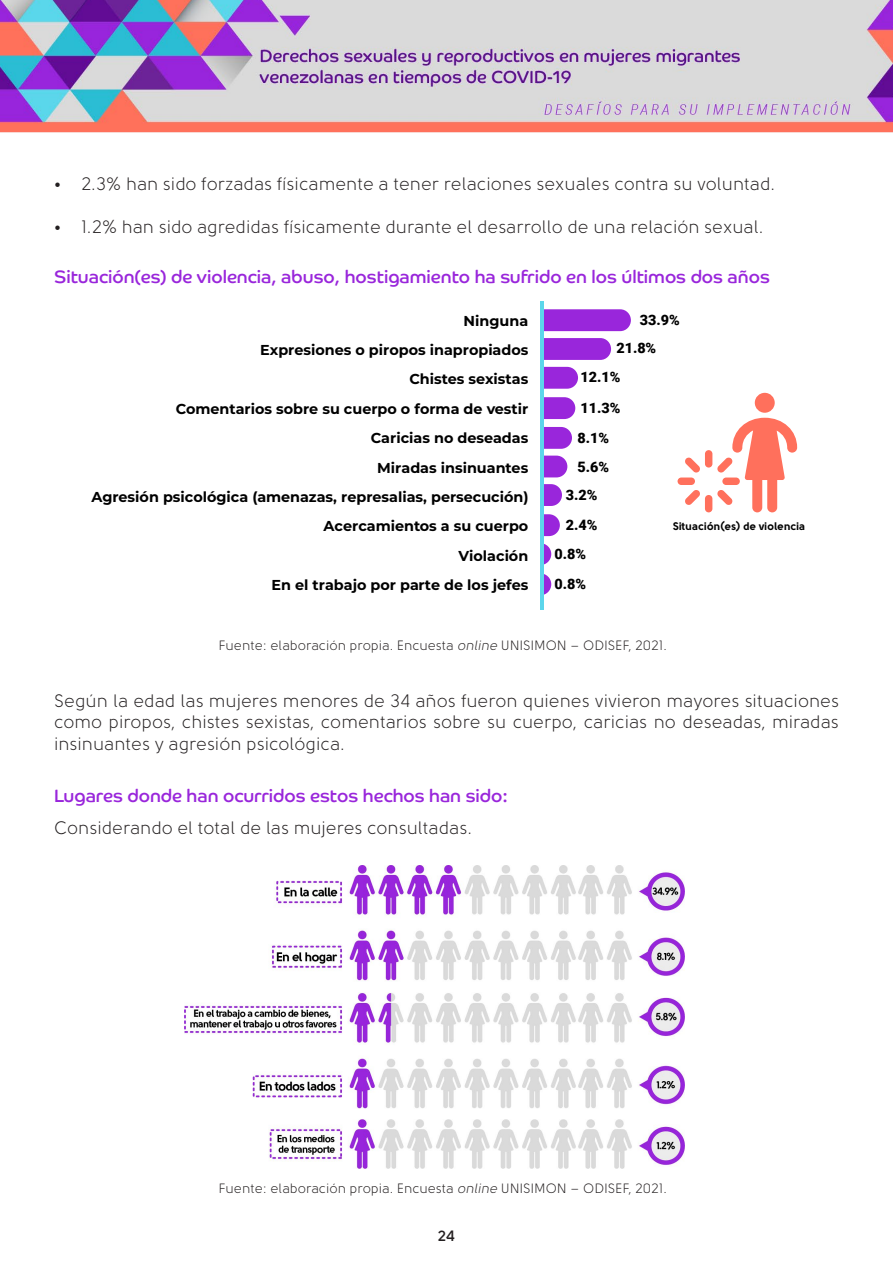
<style>
.page{position:relative;width:893px;height:1263px;background:#fff}
.page>*{position:absolute;margin:0;border:0;box-sizing:border-box;transform-origin:0 0}
.t1{font:18px/21.6px "Solomon Sans Book";color:#231f20;text-align:justify}
.t2{font:18px "Co Headline Corp";color:#9926db}
.t3{font:700 15px "Solomon Sans Semi";color:#231f20}
.t4{font:700 14.4px/29.4px "Montserrat";color:#000;text-align:right}
.t5{font:900 14.4px "Roboto";color:#000}
.t6{font:13.5px "Solomon Sans Book";color:#231f20}
.t7{font:11.1px "Solomon Sans Bold";color:#000}
.s1{font-family:"Solomon Sans Book Italic"}
</style>
<div class="page">
<img style="left:0;top:0;width:893px;height:133px">
<img style="left:184px;top:865px;width:501px;height:303px">
<svg style="left:543px;top:309px;width:88px;height:22px;background:#9c30dc"></svg>
<svg style="left:543px;top:338px;width:68px;height:22px"></svg>
<svg style="left:543px;top:367px;width:35px;height:22px"></svg>
<svg style="left:543px;top:397px;width:32px;height:22px"></svg>
<svg style="left:543px;top:427px;width:29px;height:22px"></svg>
<svg style="left:543px;top:456px;width:24px;height:21px"></svg>
<svg style="left:543px;top:484px;width:19px;height:22px"></svg>
<svg style="left:543px;top:514px;width:17px;height:22px"></svg>
<svg style="left:543px;top:543px;width:8px;height:22px"></svg>
<svg style="left:543px;top:573px;width:8px;height:22px"></svg>
<hr style="left:540px;top:301px;width:3px;height:308px;background:#5cd6eb">
<div style="left:755px;top:393px;width:20px;height:20px;background:#ff705c;border-radius:50%"></div>
<div style="left:705px;top:495px;width:7px;height:17px;background:#ff705c;border-radius:4px"></div>
<div style="left:705px;top:450px;width:7px;height:18px;background:#ff705c;border-radius:4px"></div>
<div style="left:677px;top:477px;width:18px;height:8px;background:#ff705c;border-radius:4px"></div>
<svg style="left:717px;top:418px;width:80px;height:94px"></svg>
<svg style="left:685px;top:457px;width:15px;height:16px"></svg>
<svg style="left:685px;top:490px;width:15px;height:15px"></svg>
<p class="t1" style="left:54px;top:173px;width:723px">• 2.3% han sido forzadas físicamente a tener relaciones sexuales contra su voluntad.</p>
<p class="t1" style="left:54px;top:216px;width:711px">• 1.2% han sido agredidas físicamente durante el desarrollo de una relación sexual.</p>
<p class="t2" style="left:54px;top:266px;width:717px">Situación(es) de violencia, abuso, hostigamiento ha sufrido en los últimos dos años</p>
<p class="t4" style="left:91px;top:305px;width:439px">Ninguna<br>Expresiones o piropos inapropiados<br>Chistes sexistas<br>Comentarios sobre su cuerpo o forma de vestir<br>Caricias no deseadas<br>Miradas insinuantes<br>Agresión psicológica (amenazas, represalias, persecución)<br>Acercamientos a su cuerpo<br>Violación<br>En el trabajo por parte de los jefes</p>
<p class="t5" style="left:640px;top:309px;width:41px">33.9%</p>
<p class="t5" style="left:616px;top:338px;width:41px">21.8%</p>
<p class="t5" style="left:580px;top:367px;width:41px">12.1%</p>
<p class="t5" style="left:580px;top:398px;width:41px">11.3%</p>
<p class="t5" style="left:577px;top:428px;width:33px">8.1%</p>
<p class="t5" style="left:577px;top:456px;width:33px">5.6%</p>
<p class="t5" style="left:566px;top:485px;width:33px">3.2%</p>
<p class="t5" style="left:566px;top:514px;width:33px">2.4%</p>
<p class="t5" style="left:555px;top:543px;width:33px">0.8%</p>
<p class="t5" style="left:555px;top:574px;width:33px">0.8%</p>
<p class="t7" style="left:673px;top:520px;width:134px">Situación(es) de violencia</p>
<p class="t6" style="left:219px;top:638px;width:450px">Fuente: elaboración propia. Encuesta <span class="s1">online</span> UNISIMON – ODISEF, 2021.</p>
<p class="t1" style="left:54px;top:690px;width:786px">Según la edad las mujeres menores de 34 años fueron quienes vivieron mayores situaciones como piropos, chistes sexistas, comentarios sobre su cuerpo, caricias no deseadas, miradas insinuantes y agresión psicológica.</p>
<p class="t2" style="left:54px;top:785px;width:455px">Lugares donde han ocurridos estos hechos han sido:</p>
<p class="t1" style="left:54px;top:817px;width:420px">Considerando el total de las mujeres consultadas.</p>
<p class="t6" style="left:219px;top:1181px;width:450px">Fuente: elaboración propia. Encuesta <span class="s1">online</span> UNISIMON – ODISEF, 2021.</p>
<p class="t3" style="left:438px;top:1227px;width:19px">24</p>
</div>
